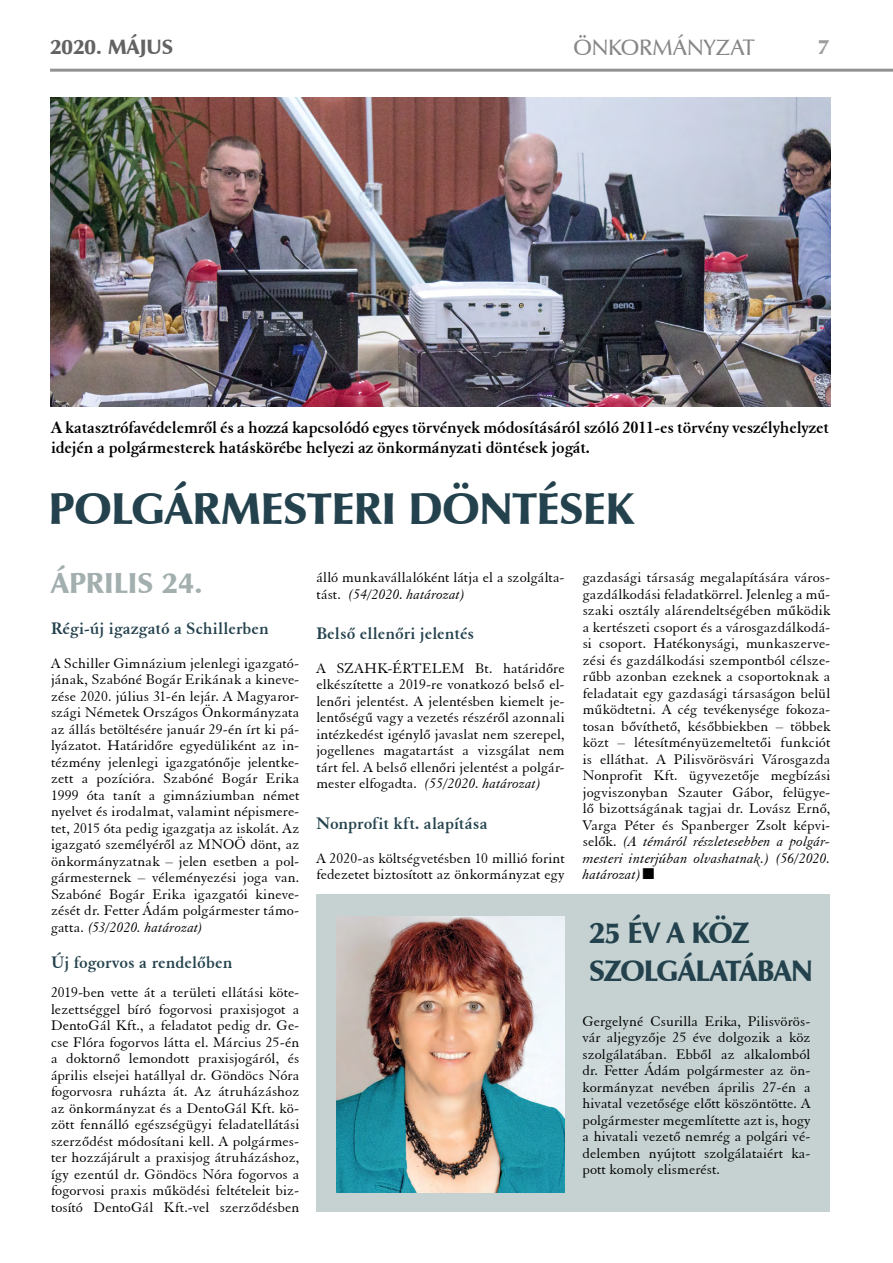
<style>
.page{position:relative;width:893px;height:1263px;background:#fff}
.page>*{position:absolute;margin:0;border:0;box-sizing:border-box;transform-origin:0 0}
.t1{font:45px "H Zapf Humanist 601 Ultra BT";letter-spacing:-.01em;color:#23424d}
.t2{font:30px/37.5px "H Zapf Humanist 601 Ultra BT";letter-spacing:-.025em;color:#23424d}
.t3{font:29.25px "H Zapf Humanist 601 Ultra BT";letter-spacing:.005em;color:#a3aeae}
.t4{font:22.5px "H Zapf Humanist 601 Demi BT";letter-spacing:.005em;color:#878787}
.t5{font:21px "H Zapf Humanist 601 Ultra BT";color:#646363}
.t6{font:21px "H Zapf Humanist 601 Ultra BT";color:#9d9d9c}
.t7{font:18px/19.5px "H Elegant Garamond BT Bold";letter-spacing:-.01em;color:#000}
.t8{font:18px "H Elegant Garamond BT Bold";letter-spacing:.005em;color:#24424d}
.t9{font:15px/16.5px "H Elegant Garamond BT";letter-spacing:.01em;color:#000;text-align:justify}
.t10{font:15px/16.5px "H Elegant Garamond BT Italic";letter-spacing:.01em;color:#000;text-align:justify}
.s1{font-family:"H Elegant Garamond BT"}
</style>
<div class="page">
<hr style="left:50px;top:69px;width:843px;height:3px;background:#929292">
<div style="left:317px;top:894px;width:513px;height:318px;background:#c6d2d1"></div>
<img style="left:50px;top:98px;width:780px;height:309px">
<img style="left:337px;top:917px;width:228px;height:275px">
<h3 class="t5" style="left:50px;top:34px;width:125px">2020. MÁJUS</h3>
<h3 class="t4" style="left:573px;top:33px;width:183px">ÖNKORMÁNYZAT</h3>
<h3 class="t6" style="left:817px;top:34px;width:13px">7</h3>
<p class="t7" style="left:51px;top:417px;width:780px">A katasztrófavédelemről és a hozzá kapcsolódó egyes törvények módosításáról szóló 2011-es törvény veszélyhelyzet idején a polgármesterek hatáskörébe helyezi az önkormányzati döntések jogát.</p>
<h1 class="t1" style="left:49px;top:480px;width:587px">POLGÁRMESTERI DÖNTÉSEK</h1>
<h3 class="t3" style="left:51px;top:565px;width:153px">ÁPRILIS 24.</h3>
<p class="t8" style="left:51px;top:617px;width:219px">Régi-új igazgató a Schillerben</p>
<p class="t9" style="left:51px;top:654px;width:250px">A Schiller Gimnázium jelenlegi igazgató&shy;jának, Szabóné Bogár Erikának a kineve&shy;zése 2020. július 31-én lejár. A Magyaror&shy;szági Németek Országos Önkormányzata az állás betöltésére január 29-én írt ki pá&shy;lyázatot. Határidőre egyedüliként az in&shy;tézmény jelenlegi igazgatónője jelentke&shy;zett a pozícióra. Szabóné Bogár Erika 1999 óta tanít a gimnáziumban német nyelvet és irodalmat, valamint népismere&shy;tet, 2015 óta pedig igazgatja az iskolát. Az igazgató személyéről az MNOÖ dönt, az önkormányzatnak – jelen esetben a pol&shy;gármesternek – véleményezési joga van.<br>Szabóné Bogár Erika igazgatói kineve&shy;zését dr. Fetter Ádám polgármester támo-</p>
<p class="t10" style="left:51px;top:918px;width:154px"><span class="s1">gatta.</span> (53/2020. határozat)</p>
<p class="t8" style="left:51px;top:952px;width:183px">Új fogorvos a rendelőben</p>
<p class="t9" style="left:51px;top:984px;width:250px">2019-ben vette át a területi ellátási köte&shy;lezettséggel bíró fogorvosi praxisjogot a DentoGál Kft., a feladatot pedig dr. Ge&shy;cse Flóra fogorvos látta el. Március 25-én a doktornő lemondott praxisjogáról, és április elsejei hatállyal dr. Göndöcs Nóra fogorvosra ruházta át. Az átruházáshoz az önkormányzat és a DentoGál Kft. kö&shy;zött fennálló egészségügyi feladatellátási szerződést módosítani kell. A polgármes&shy;ter hozzájárult a praxisjog átruházáshoz, így ezentúl dr. Göndöcs Nóra fogorvos a fogorvosi praxis működési feltételeit biz&shy;tosító DentoGál Kft.-vel szerződésben</p>
<p class="t9" style="left:316px;top:569px;width:250px">álló munkavállalóként látja el a szolgálta-</p>
<p class="t10" style="left:316px;top:585px;width:151px"><span class="s1">tást.</span> (54/2020. határozat)</p>
<p class="t8" style="left:316px;top:623px;width:159px">Belső ellenőri jelentés</p>
<p class="t9" style="left:316px;top:660px;width:250px">A SZAHK-ÉRTELEM Bt. határidőre elkészítette a 2019-re vonatkozó belső el&shy;lenőri jelentést. A jelentésben kiemelt je&shy;lentőségű vagy a vezetés részéről azonnali intézkedést igénylő javaslat nem szerepel, jogellenes magatartást a vizsgálat nem tárt fel. A belső ellenőri jelentést a polgár-</p>
<p class="t10" style="left:316px;top:775px;width:227px"><span class="s1">mester elfogadta.</span> (55/2020. határozat)</p>
<p class="t8" style="left:316px;top:813px;width:173px">Nonprofit kft. alapítása</p>
<p class="t9" style="left:316px;top:849px;width:250px">A 2020-as költségvetésben 10 millió forint fedezetet biztosított az önkormányzat egy</p>
<p class="t9" style="left:583px;top:569px;width:249px">gazdasági társaság megalapítására város&shy;gazdálkodási feladatkörrel. Jelenleg a mű&shy;szaki osztály alárendeltségében működik a kertészeti csoport és a városgazdálkodá&shy;si csoport. Hatékonysági, munkaszerve&shy;zési és gazdálkodási szempontból célsze&shy;rűbb azonban ezeknek a csoportoknak a feladatait egy gazdasági társaságon belül működtetni. A cég tevékenysége fokoza&shy;tosan bővíthető, későbbiekben – többek közt – létesítményüzemeltetői funkciót is elláthat. A Pilisvörösvári Városgazda Nonprofit Kft. ügyvezetője megbízási jogviszonyban Szauter Gábor, felügye&shy;lő bizottságának tagjai dr. Lovász Ernő, Varga Péter és Spanberger Zsolt képvi-</p>
<p class="t10" style="left:583px;top:833px;width:249px"><span class="s1">selők.</span> (A témáról részletesebben a polgár&shy;mesteri interjúban olvashatnak.) (56/2020. határozat)</p>
<h2 class="t2" style="left:589px;top:914px;width:225px">25 ÉV A KÖZ<br>SZOLGÁLATÁBAN</h2>
<p class="t9" style="left:582px;top:1013px;width:230px">Gergelyné Csurilla Erika, Pilisvörös&shy;vár aljegyzője 25 éve dolgozik a köz szolgálatában. Ebből az alkalomból dr. Fetter Ádám polgármester az ön&shy;kormányzat nevében április 27-én a hivatal vezetősége előtt köszöntötte. A polgármester megemlítette azt is, hogy a hivatali vezető nemrég a polgári vé&shy;delemben nyújtott szolgálataiért ka&shy;pott komoly elismerést.</p>
</div>
